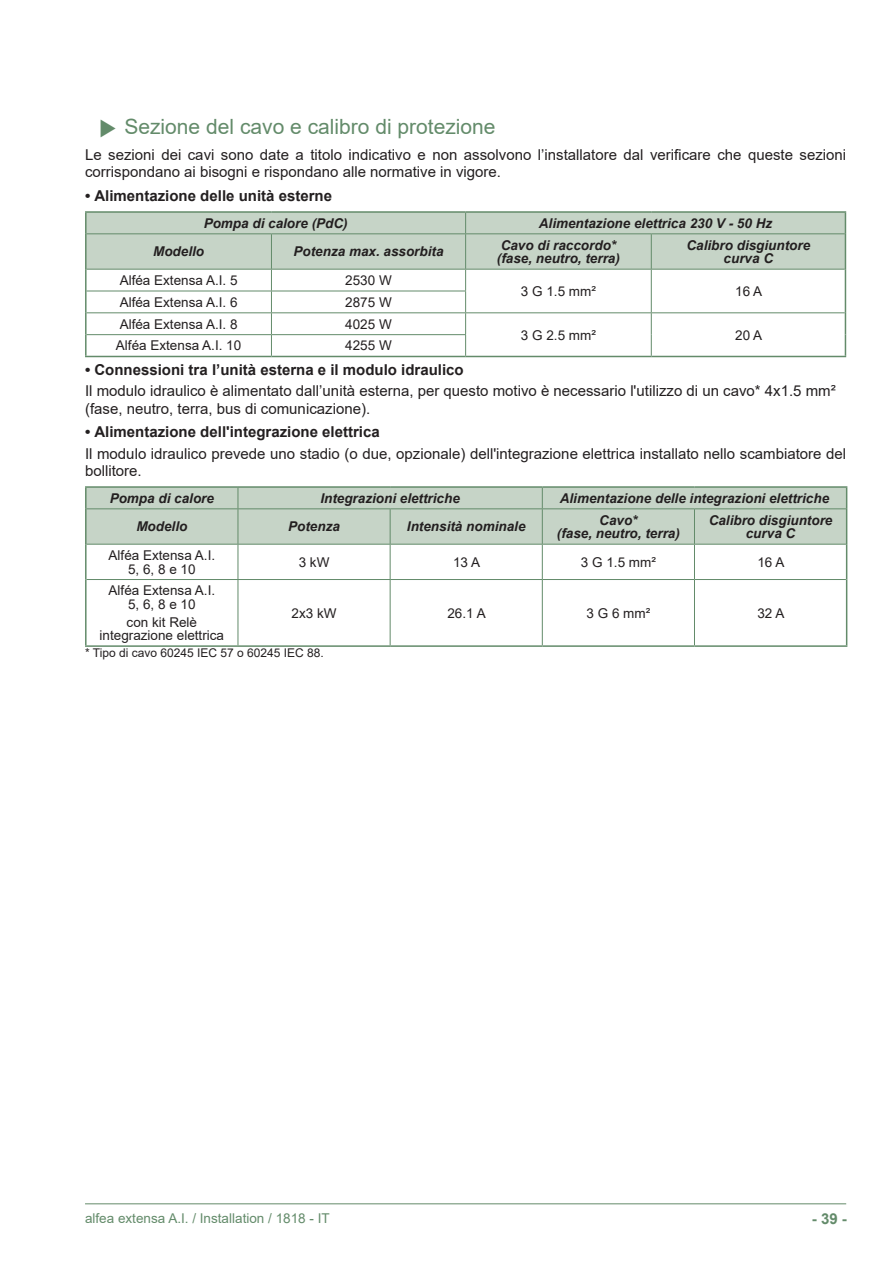
<style>
.page{position:relative;width:893px;height:1263px;background:#fff}
.page>*{position:absolute;margin:0;border:0;box-sizing:border-box;transform-origin:0 0}
.t1{font:21px "Arial";color:#638b6a}
.Texte{font:15px/17.2px "Arial";color:#231f20}
.t2{font:700 15px "Arial";color:#231f20}
.t3{font:700 15px "Arial";color:#638b6a}
.Texte-2{font:italic 700 13.5px/13.5px "Arial";color:#231f20;text-align:center}
.Texte-3{font:13.5px/13.5px "Arial";color:#231f20;text-align:center}
.t4{font:13.5px "Arial";color:#638b6a}
.Text_8_8{font:12px "Arial";color:#231f20}
.s1{font-size:25.2px}
</style>
<div class="page">
<hr style="left:85px;top:1203px;width:761px;height:1px;background:#638b6a">
<hr style="left:85px;top:211px;width:186px;height:2px;background:#638b6a">
<hr style="left:85px;top:213px;width:2px;height:21px;background:#638b6a">
<hr style="left:271px;top:211px;width:195px;height:2px;background:#638b6a">
<hr style="left:466px;top:211px;width:185px;height:2px;background:#638b6a">
<hr style="left:651px;top:211px;width:195px;height:2px;background:#638b6a">
<hr style="left:85px;top:234px;width:2px;height:35px;background:#638b6a">
<hr style="left:85px;top:269px;width:2px;height:22px;background:#638b6a">
<hr style="left:85px;top:291px;width:2px;height:22px;background:#638b6a">
<hr style="left:85px;top:313px;width:2px;height:22px;background:#638b6a">
<hr style="left:466px;top:356px;width:185px;height:1px;background:#638b6a">
<hr style="left:651px;top:356px;width:195px;height:1px;background:#638b6a">
<svg style="left:86px;top:212px;width:760px;height:144px"></svg>
<hr style="left:85px;top:335px;width:2px;height:21px;background:#638b6a">
<hr style="left:85px;top:356px;width:186px;height:1px;background:#638b6a">
<hr style="left:271px;top:356px;width:195px;height:1px;background:#638b6a">
<hr style="left:85px;top:486px;width:153px;height:2px;background:#638b6a">
<hr style="left:85px;top:488px;width:2px;height:21px;background:#638b6a">
<hr style="left:238px;top:486px;width:152px;height:2px;background:#638b6a">
<hr style="left:390px;top:486px;width:152px;height:2px;background:#638b6a">
<hr style="left:542px;top:486px;width:152px;height:2px;background:#638b6a">
<hr style="left:694px;top:486px;width:153px;height:2px;background:#638b6a">
<hr style="left:85px;top:509px;width:2px;height:35px;background:#638b6a">
<hr style="left:85px;top:544px;width:2px;height:35px;background:#638b6a">
<hr style="left:846px;top:544px;width:1px;height:35px;background:#638b6a">
<hr style="left:85px;top:579px;width:2px;height:66px;background:#638b6a">
<hr style="left:846px;top:579px;width:1px;height:66px;background:#638b6a">
<hr style="left:85px;top:645px;width:153px;height:2px;background:#638b6a">
<hr style="left:238px;top:645px;width:152px;height:2px;background:#638b6a">
<hr style="left:390px;top:645px;width:152px;height:2px;background:#638b6a">
<hr style="left:542px;top:645px;width:152px;height:2px;background:#638b6a">
<hr style="left:694px;top:645px;width:153px;height:2px;background:#638b6a">
<div style="left:86px;top:487px;width:761px;height:57px;background:#c6d4c7"></div>
<hr style="left:87px;top:508px;width:151px;height:1px;background:#638b6a">
<hr style="left:238px;top:508px;width:152px;height:1px;background:#638b6a">
<hr style="left:238px;top:509px;width:1px;height:35px;background:#638b6a">
<hr style="left:390px;top:508px;width:152px;height:1px;background:#638b6a">
<hr style="left:390px;top:509px;width:1px;height:35px;background:#638b6a">
<hr style="left:542px;top:508px;width:152px;height:1px;background:#638b6a">
<hr style="left:542px;top:509px;width:1px;height:35px;background:#638b6a">
<hr style="left:694px;top:508px;width:152px;height:1px;background:#638b6a">
<hr style="left:694px;top:509px;width:1px;height:35px;background:#638b6a">
<hr style="left:87px;top:544px;width:151px;height:1px;background:#638b6a">
<hr style="left:238px;top:544px;width:152px;height:1px;background:#638b6a">
<hr style="left:238px;top:544px;width:1px;height:35px;background:#638b6a">
<hr style="left:390px;top:544px;width:152px;height:1px;background:#638b6a">
<hr style="left:390px;top:544px;width:1px;height:35px;background:#638b6a">
<hr style="left:542px;top:544px;width:152px;height:1px;background:#638b6a">
<hr style="left:542px;top:544px;width:1px;height:35px;background:#638b6a">
<hr style="left:694px;top:544px;width:152px;height:1px;background:#638b6a">
<hr style="left:694px;top:544px;width:1px;height:35px;background:#638b6a">
<hr style="left:87px;top:579px;width:151px;height:1px;background:#638b6a">
<hr style="left:238px;top:579px;width:152px;height:1px;background:#638b6a">
<hr style="left:238px;top:580px;width:1px;height:65px;background:#638b6a">
<hr style="left:390px;top:579px;width:152px;height:1px;background:#638b6a">
<hr style="left:390px;top:580px;width:1px;height:65px;background:#638b6a">
<hr style="left:542px;top:579px;width:152px;height:1px;background:#638b6a">
<hr style="left:542px;top:580px;width:1px;height:65px;background:#638b6a">
<hr style="left:694px;top:579px;width:152px;height:1px;background:#638b6a">
<hr style="left:694px;top:580px;width:1px;height:65px;background:#638b6a">
<p class="t1" style="left:98px;top:113px;width:399px"><span class="s1">►</span> Sezione del cavo e calibro di protezione</p>
<p class="Texte" style="left:85px;top:146px;width:763px">Le sezioni dei cavi sono date a titolo indicativo e non assolvono l’installatore dal verificare che queste sezioni corrispondano ai bisogni e rispondano alle normative in vigore.</p>
<p class="t2" style="left:85px;top:185px;width:248px">• Alimentazione delle unità esterne</p>
<p class="Texte-2" style="left:204px;top:217px;width:146px">Pompa di calore (PdC)</p>
<p class="Texte-2" style="left:539px;top:217px;width:235px">Alimentazione elettrica 230 V - 50 Hz</p>
<p class="Texte-2" style="left:153px;top:245px;width:53px">Modello</p>
<p class="Texte-2" style="left:293px;top:245px;width:152px">Potenza max. assorbita</p>
<p class="Texte-2" style="left:497px;top:239px;width:125px;text-align:left">Cavo di raccordo* (fase, neutro, terra)</p>
<p class="Texte-2" style="left:686px;top:239px;width:125px">Calibro disgiuntore curva C</p>
<p class="Texte-3" style="left:120px;top:273px;width:119px">Alféa Extensa A.I. 5</p>
<p class="Texte-3" style="left:345px;top:273px;width:48px">2530 W</p>
<p class="Texte-3" style="left:521px;top:284px;width:77px">3 G 1.5 mm²</p>
<p class="Texte-3" style="left:735px;top:284px;width:29px">16 A</p>
<p class="Texte-3" style="left:120px;top:295px;width:119px">Alféa Extensa A.I. 6</p>
<p class="Texte-3" style="left:345px;top:295px;width:48px">2875 W</p>
<p class="Texte-3" style="left:120px;top:317px;width:119px">Alféa Extensa A.I. 8</p>
<p class="Texte-3" style="left:345px;top:317px;width:48px">4025 W</p>
<p class="Texte-3" style="left:521px;top:328px;width:77px">3 G 2.5 mm²</p>
<p class="Texte-3" style="left:735px;top:328px;width:29px">20 A</p>
<p class="Texte-3" style="left:116px;top:339px;width:127px">Alféa Extensa A.I. 10</p>
<p class="Texte-3" style="left:345px;top:339px;width:48px">4255 W</p>
<p class="t2" style="left:85px;top:359px;width:380px">• Connessioni tra l’unità esterna e il modulo idraulico</p>
<p class="Texte" style="left:85px;top:382px;width:752px">Il modulo idraulico è alimentato dall’unità esterna, per questo motivo è necessario l'utilizzo di un cavo* 4x1.5 mm² (fase, neutro, terra, bus di comunicazione).</p>
<p class="t2" style="left:85px;top:421px;width:296px">• Alimentazione dell'integrazione elettrica</p>
<p class="Texte" style="left:85px;top:445px;width:763px">Il modulo idraulico prevede uno stadio (o due, opzionale) dell'integrazione elettrica installato nello scambiatore del bollitore.</p>
<p class="Texte-2" style="left:110px;top:492px;width:106px">Pompa di calore</p>
<p class="Texte-2" style="left:320px;top:492px;width:141px">Integrazioni elettriche</p>
<p class="Texte-2" style="left:560px;top:492px;width:271px">Alimentazione delle integrazioni elettriche</p>
<p class="Texte-2" style="left:136px;top:520px;width:53px">Modello</p>
<p class="Texte-2" style="left:288px;top:520px;width:53px">Potenza</p>
<p class="Texte-2" style="left:407px;top:520px;width:120px">Intensità nominale</p>
<p class="Texte-2" style="left:557px;top:514px;width:125px">Cavo*<br>(fase, neutro, terra)</p>
<p class="Texte-2" style="left:709px;top:514px;width:125px">Calibro disgiuntore curva C</p>
<p class="Texte-3" style="left:109px;top:548px;width:108px">Alféa Extensa A.I.<br>5, 6, 8 e 10</p>
<p class="Texte-3" style="left:299px;top:555px;width:32px">3 kW</p>
<p class="Texte-3" style="left:453px;top:555px;width:29px">13 A</p>
<p class="Texte-3" style="left:581px;top:555px;width:77px">3 G 1.5 mm²</p>
<p class="Texte-3" style="left:757px;top:555px;width:29px">16 A</p>
<p class="Texte-3" style="left:109px;top:584px;width:108px">Alféa Extensa A.I.<br>5, 6, 8 e 10</p>
<p class="Texte-3" style="left:100px;top:615px;width:126px">con kit Relè integrazione elettrica</p>
<p class="Texte-3" style="left:292px;top:606px;width:47px">2x3 kW</p>
<p class="Texte-3" style="left:447px;top:606px;width:40px">26.1 A</p>
<p class="Texte-3" style="left:586px;top:606px;width:65px">3 G 6 mm²</p>
<p class="Texte-3" style="left:757px;top:606px;width:29px">32 A</p>
<p class="Text_8_8" style="left:85px;top:645px;width:240px">* Tipo di cavo 60245 IEC 57 o 60245 IEC 88.</p>
<p class="t4" style="left:85px;top:1208px;width:246px">alfea extensa A.I. / Installation / 1818 - IT</p>
<p class="t3" style="left:812px;top:1208px;width:37px">- 39 -</p>
</div>
